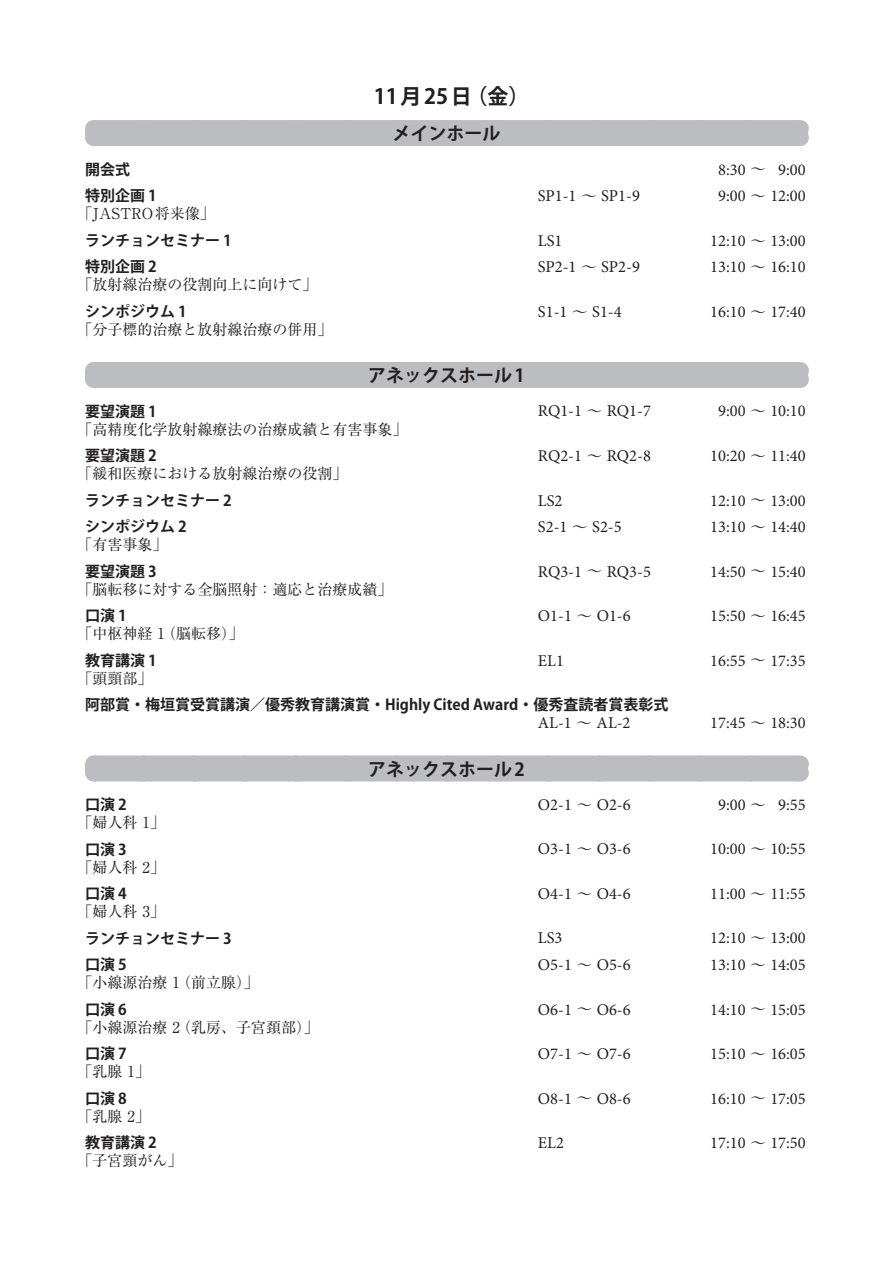
<style>
.page{position:relative;width:893px;height:1263px;background:#fff}
.page>*{position:absolute;margin:0;border:0;box-sizing:border-box;transform-origin:0 0}
.pg01-A{font:700 21px "Koz Go Pr 6 N";color:#231f20}
.pg01-B02{font:700 18px "Koz Go Pr 6 N";color:#231f20}
.pg01-C{font:16.5px "Minion Pro";color:#231f20}
.pg01-D{font:15px "Ryumin Pr 6 N";color:#231f20}
.pg01-C-2{font:700 15px "Koz Go Pr 6 N";color:#231f20}
.s1{color:#fff}
.s2{font-family:"Ryumin Pr 6 N"}
</style>
<div class="page">
<div style="left:94px;top:120px;width:705px;height:17px;background:#bcbdc0"></div>
<div style="left:85px;top:129px;width:723px;height:8px;background:#bcbdc0"></div>
<div style="left:94px;top:129px;width:705px;height:17px;background:#bcbdc0"></div>
<svg style="left:799px;top:120px;width:1px;height:26px"></svg>
<div style="left:94px;top:362px;width:705px;height:17px;background:#bcbdc0"></div>
<div style="left:85px;top:371px;width:723px;height:8px;background:#bcbdc0"></div>
<div style="left:94px;top:371px;width:705px;height:17px;background:#bcbdc0"></div>
<svg style="left:799px;top:362px;width:1px;height:26px"></svg>
<div style="left:94px;top:755px;width:705px;height:17px;background:#bcbdc0"></div>
<div style="left:85px;top:764px;width:723px;height:9px;background:#bcbdc0"></div>
<div style="left:94px;top:764px;width:705px;height:17px;background:#bcbdc0"></div>
<svg style="left:144px;top:755px;width:630px;height:1px"></svg>
<svg style="left:799px;top:755px;width:1px;height:26px"></svg>
<p class="pg01-A" style="left:374px;top:84px;width:157px">11 月 25 日（金）</p>
<p class="pg01-B02" style="left:392px;top:123px;width:109px">メインホール</p>
<p class="pg01-C-2" style="left:85px;top:161px;width:46px">開会式</p>
<p class="pg01-C" style="left:710px;top:158px;width:97px"><span class="s1">0</span>8:30 <span class="s2">～</span> <span class="s1">0</span>9:00</p>
<p class="pg01-C-2" style="left:85px;top:187px;width:73px">特別企画 1</p>
<p class="pg01-C" style="left:538px;top:185px;width:104px">SP1-1 <span class="s2">～</span> SP1-9</p>
<p class="pg01-C" style="left:710px;top:185px;width:97px"><span class="s1">0</span>9:00 <span class="s2">～</span> 12:00</p>
<p class="pg01-D" style="left:78px;top:202px;width:139px">「JASTRO将来像」</p>
<p class="pg01-C-2" style="left:85px;top:232px;width:148px">ランチョンセミナー 1</p>
<p class="pg01-C" style="left:538px;top:229px;width:26px">LS1</p>
<p class="pg01-C" style="left:710px;top:229px;width:97px">12:10 <span class="s2">～</span> 13:00</p>
<p class="pg01-C-2" style="left:85px;top:258px;width:73px">特別企画 2</p>
<p class="pg01-C" style="left:538px;top:256px;width:104px">SP2-1 <span class="s2">～</span> SP2-9</p>
<p class="pg01-C" style="left:710px;top:256px;width:97px">13:10 <span class="s2">～</span> 16:10</p>
<p class="pg01-D" style="left:78px;top:273px;width:241px">「放射線治療の役割向上に向けて」</p>
<p class="pg01-C-2" style="left:85px;top:303px;width:103px">シンポジウム 1</p>
<p class="pg01-C" style="left:538px;top:300px;width:85px">S1-1 <span class="s2">～</span> S1-4</p>
<p class="pg01-C" style="left:710px;top:300px;width:97px">16:10 <span class="s2">～</span> 17:40</p>
<p class="pg01-D" style="left:78px;top:318px;width:256px">「分子標的治療と放射線治療の併用」</p>
<p class="pg01-B02" style="left:368px;top:365px;width:158px">アネックスホール 1</p>
<p class="pg01-C-2" style="left:85px;top:403px;width:73px">要望演題 1</p>
<p class="pg01-C" style="left:538px;top:400px;width:114px">RQ1-1 <span class="s2">～</span> RQ1-7</p>
<p class="pg01-C" style="left:710px;top:400px;width:97px"><span class="s1">0</span>9:00 <span class="s2">～</span> 10:10</p>
<p class="pg01-D" style="left:78px;top:417px;width:331px">「高精度化学放射線療法の治療成績と有害事象」</p>
<p class="pg01-C-2" style="left:85px;top:447px;width:73px">要望演題 2</p>
<p class="pg01-C" style="left:538px;top:445px;width:114px">RQ2-1 <span class="s2">～</span> RQ2-8</p>
<p class="pg01-C" style="left:710px;top:445px;width:97px">10:20 <span class="s2">～</span> 11:40</p>
<p class="pg01-D" style="left:78px;top:462px;width:271px">「緩和医療における放射線治療の役割」</p>
<p class="pg01-C-2" style="left:85px;top:492px;width:148px">ランチョンセミナー 2</p>
<p class="pg01-C" style="left:538px;top:489px;width:26px">LS2</p>
<p class="pg01-C" style="left:710px;top:489px;width:97px">12:10 <span class="s2">～</span> 13:00</p>
<p class="pg01-C-2" style="left:85px;top:518px;width:103px">シンポジウム 2</p>
<p class="pg01-C" style="left:538px;top:516px;width:85px">S2-1 <span class="s2">～</span> S2-5</p>
<p class="pg01-C" style="left:710px;top:516px;width:97px">13:10 <span class="s2">～</span> 14:40</p>
<p class="pg01-D" style="left:78px;top:533px;width:91px">「有害事象」</p>
<p class="pg01-C-2" style="left:85px;top:563px;width:73px">要望演題 3</p>
<p class="pg01-C" style="left:538px;top:560px;width:114px">RQ3-1 <span class="s2">～</span> RQ3-5</p>
<p class="pg01-C" style="left:710px;top:560px;width:97px">14:50 <span class="s2">～</span> 15:40</p>
<p class="pg01-D" style="left:78px;top:577px;width:316px">「脳転移に対する全脳照射：適応と治療成績」</p>
<p class="pg01-C-2" style="left:85px;top:607px;width:43px">口演1</p>
<p class="pg01-C" style="left:538px;top:605px;width:94px">O1-1 <span class="s2">～</span> O1-6</p>
<p class="pg01-C" style="left:710px;top:605px;width:97px">15:50 <span class="s2">～</span> 16:45</p>
<p class="pg01-D" style="left:78px;top:622px;width:168px">「中枢神経 1（脳転移）」</p>
<p class="pg01-C-2" style="left:85px;top:652px;width:73px">教育講演 1</p>
<p class="pg01-C" style="left:538px;top:649px;width:28px">EL1</p>
<p class="pg01-C" style="left:710px;top:649px;width:97px">16:55 <span class="s2">～</span> 17:35</p>
<p class="pg01-D" style="left:78px;top:666px;width:76px">「頭頸部」</p>
<p class="pg01-C-2" style="left:85px;top:696px;width:585px">阿部賞・梅垣賞受賞講演／優秀教育講演賞・Highly Cited Award・優秀査読者賞表彰式</p>
<p class="pg01-C" style="left:538px;top:712px;width:94px">AL-1 <span class="s2">～</span> AL-2</p>
<p class="pg01-C" style="left:710px;top:712px;width:97px">17:45 <span class="s2">～</span> 18:30</p>
<p class="pg01-B02" style="left:368px;top:759px;width:158px">アネックスホール 2</p>
<p class="pg01-C-2" style="left:85px;top:796px;width:43px">口演2</p>
<p class="pg01-C" style="left:538px;top:794px;width:94px">O2-1 <span class="s2">～</span> O2-6</p>
<p class="pg01-C" style="left:710px;top:794px;width:97px"><span class="s1">0</span>9:00 <span class="s2">～</span> <span class="s1">0</span>9:55</p>
<p class="pg01-D" style="left:78px;top:811px;width:89px">「婦人科 1」</p>
<p class="pg01-C-2" style="left:85px;top:841px;width:43px">口演3</p>
<p class="pg01-C" style="left:538px;top:838px;width:94px">O3-1 <span class="s2">～</span> O3-6</p>
<p class="pg01-C" style="left:710px;top:838px;width:97px">10:00 <span class="s2">～</span> 10:55</p>
<p class="pg01-D" style="left:78px;top:855px;width:89px">「婦人科 2」</p>
<p class="pg01-C-2" style="left:85px;top:885px;width:43px">口演4</p>
<p class="pg01-C" style="left:538px;top:883px;width:94px">O4-1 <span class="s2">～</span> O4-6</p>
<p class="pg01-C" style="left:710px;top:883px;width:97px">11:00 <span class="s2">～</span> 11:55</p>
<p class="pg01-D" style="left:78px;top:900px;width:89px">「婦人科 3」</p>
<p class="pg01-C-2" style="left:85px;top:930px;width:148px">ランチョンセミナー 3</p>
<p class="pg01-C" style="left:538px;top:927px;width:26px">LS3</p>
<p class="pg01-C" style="left:710px;top:927px;width:97px">12:10 <span class="s2">～</span> 13:00</p>
<p class="pg01-C-2" style="left:85px;top:956px;width:43px">口演5</p>
<p class="pg01-C" style="left:538px;top:954px;width:94px">O5-1 <span class="s2">～</span> O5-6</p>
<p class="pg01-C" style="left:710px;top:954px;width:97px">13:10 <span class="s2">～</span> 14:05</p>
<p class="pg01-D" style="left:78px;top:971px;width:183px">「小線源治療 1（前立腺）」</p>
<p class="pg01-C-2" style="left:85px;top:1001px;width:43px">口演6</p>
<p class="pg01-C" style="left:538px;top:998px;width:94px">O6-1 <span class="s2">～</span> O6-6</p>
<p class="pg01-C" style="left:710px;top:998px;width:97px">14:10 <span class="s2">～</span> 15:05</p>
<p class="pg01-D" style="left:78px;top:1015px;width:243px">「小線源治療 2（乳房、子宮頚部）」</p>
<p class="pg01-C-2" style="left:85px;top:1045px;width:43px">口演7</p>
<p class="pg01-C" style="left:538px;top:1043px;width:94px">O7-1 <span class="s2">～</span> O7-6</p>
<p class="pg01-C" style="left:710px;top:1043px;width:97px">15:10 <span class="s2">～</span> 16:05</p>
<p class="pg01-D" style="left:78px;top:1060px;width:74px">「乳腺 1」</p>
<p class="pg01-C-2" style="left:85px;top:1090px;width:43px">口演8</p>
<p class="pg01-C" style="left:538px;top:1087px;width:94px">O8-1 <span class="s2">～</span> O8-6</p>
<p class="pg01-C" style="left:710px;top:1087px;width:97px">16:10 <span class="s2">～</span> 17:05</p>
<p class="pg01-D" style="left:78px;top:1104px;width:74px">「乳腺 2」</p>
<p class="pg01-C-2" style="left:85px;top:1134px;width:73px">教育講演 2</p>
<p class="pg01-C" style="left:538px;top:1132px;width:28px">EL2</p>
<p class="pg01-C" style="left:710px;top:1132px;width:97px">17:10 <span class="s2">～</span> 17:50</p>
<p class="pg01-D" style="left:78px;top:1149px;width:107px">「子宮頸がん」</p>
</div>
